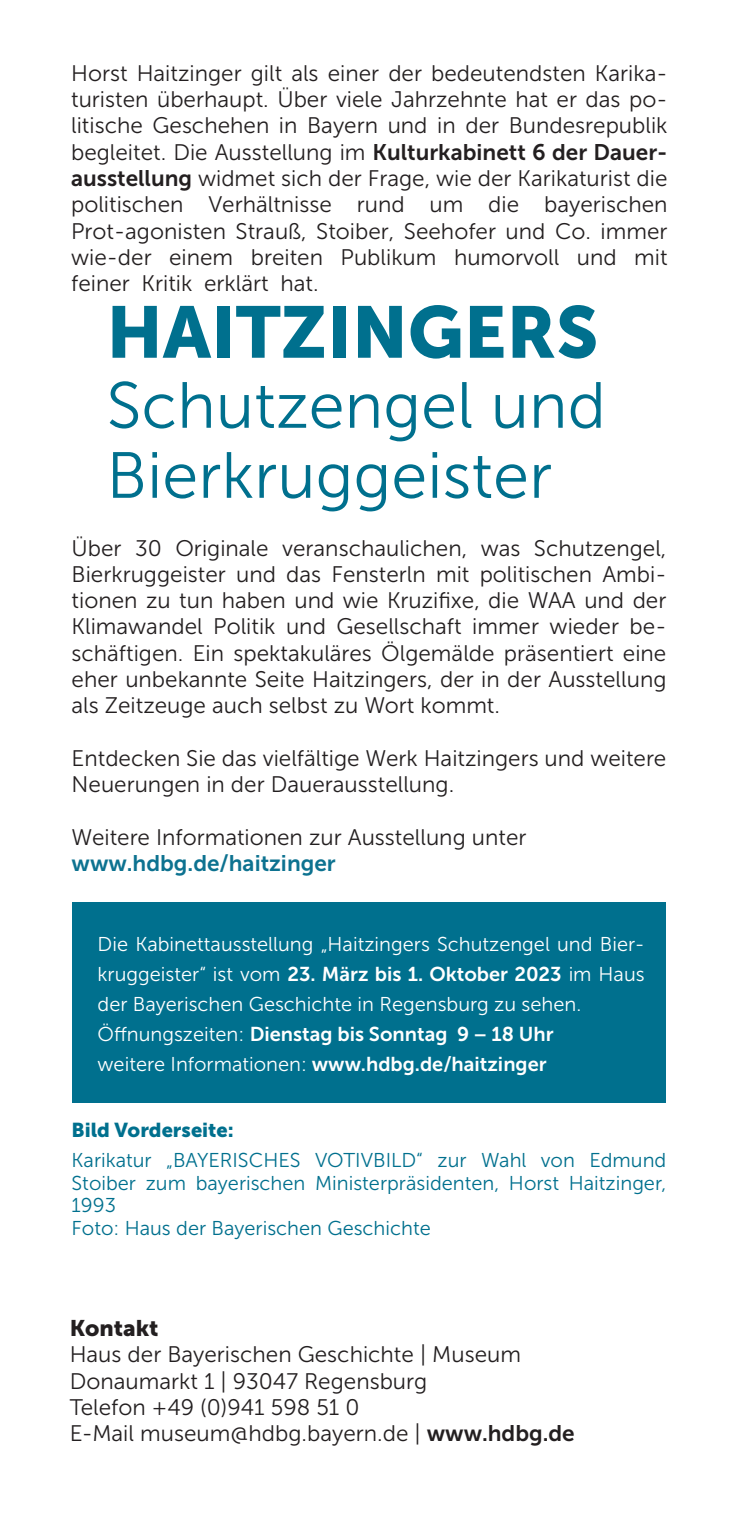
<style>
.page{position:relative;width:738px;height:1517px;background:#fff}
.page>*{position:absolute;margin:0;border:0;box-sizing:border-box;transform-origin:0 0}
.t1{font:72.5px "Museo Sans 900";color:#00708e}
.t2{font:65px/70px "Museo Sans 300";color:#00708e}
.t3{font:22.5px/26.2px "Museo Sans 300";color:#231f20}
.t4{font:22.5px "Museo Sans 700";color:#0d7290}
.t5{font:22.5px "Museo Sans 900";color:#231f20}
.t6{font:20px/30px "Museo Sans 300";color:#fff;text-align:justify}
.t7{font:20px/22.5px "Museo Sans 300";color:#00708e}
.t8{font:20px/30px "Museo Sans 700";color:#fff}
.t9{font:20px "Museo Sans 900";color:#00708e}
.s1{font-family:"Museo Sans 700"}
.s2{font-family:"Museo Sans 300"}
</style>
<div class="page">
<div style="left:72px;top:902px;width:593px;height:200px;background:#00708e"></div>
<p class="t3" style="left:71px;top:60px;width:597px;text-align:justify">Horst Haitzinger gilt als einer der bedeutendsten Karika&shy;turisten überhaupt. Über viele Jahrzehnte hat er das po&shy;litische Geschehen in Bayern und in der Bundesrepublik begleitet. Die Ausstellung im <span class="s1">Kulturkabinett 6 der Dauer&shy;ausstellung</span> widmet sich der Frage, wie der Karikaturist die politischen Verhältnisse rund um die bayerischen Prot-agonisten Strauß, Stoiber, Seehofer und Co. immer wie-der einem breiten Publikum humorvoll und mit feiner Kritik erklärt hat.</p>
<h1 class="t1" style="left:106px;top:291px;width:493px">HAITZINGERS</h1>
<h2 class="t2" style="left:106px;top:371px;width:500px">Schutzengel und<br>Bierkruggeister</h2>
<p class="t3" style="left:71px;top:535px;width:596px;text-align:justify">Über 30 Originale veranschaulichen, was Schutzengel, Bierkruggeister und das Fensterln mit politischen Ambi&shy;tionen zu tun haben und wie Kruzifixe, die WAA und der Klimawandel Politik und Gesellschaft immer wieder be&shy;schäftigen. Ein spektakuläres Ölgemälde präsentiert eine eher unbekannte Seite Haitzingers, der in der Ausstellung als Zeitzeuge auch selbst zu Wort kommt.</p>
<p class="t3" style="left:71px;top:745px;width:596px">Entdecken Sie das vielfältige Werk Haitzingers und weitere<br>Neuerungen in der Dauerausstellung.</p>
<p class="t3" style="left:71px;top:824px;width:456px">Weitere Informationen zur Ausstellung unter</p>
<p class="t4" style="left:71px;top:850px;width:265px">www.hdbg.de/haitzinger</p>
<p class="t6" style="left:97px;top:929px;width:548px">Die Kabinettausstellung „Haitzingers Schutzengel und Bier&shy;kruggeister“ ist vom <span class="s1">23. März bis 1. Oktober 2023</span> im Haus der Bayerischen Geschichte in Regensburg zu sehen.</p>
<p class="t8" style="left:97px;top:1019px;width:457px"><span class="s2">Öffnungszeiten:</span> Dienstag bis Sonntag 9 − 18 Uhr <span class="s2">weitere Informationen:</span> www.hdbg.de/haitzinger</p>
<p class="t9" style="left:71px;top:1118px;width:164px">Bild Vorderseite:</p>
<p class="t7" style="left:71px;top:1149px;width:596px">Karikatur „BAYERISCHES VOTIVBILD“ zur Wahl von Edmund Stoiber zum bayerischen Ministerpräsidenten, Horst Haitzinger, 1993<br>Foto: Haus der Bayerischen Geschichte</p>
<p class="t5" style="left:70px;top:1315px;width:90px">Kontakt</p>
<p class="t3" style="left:70px;top:1341px;width:506px">Haus der Bayerischen Geschichte | Museum Donaumarkt 1 | 93047 Regensburg<br>Telefon +49 (0)941 598 51 0<br>E-Mail museum@hdbg.bayern.de | <span class="s1">www.hdbg.de</span></p>
</div>
